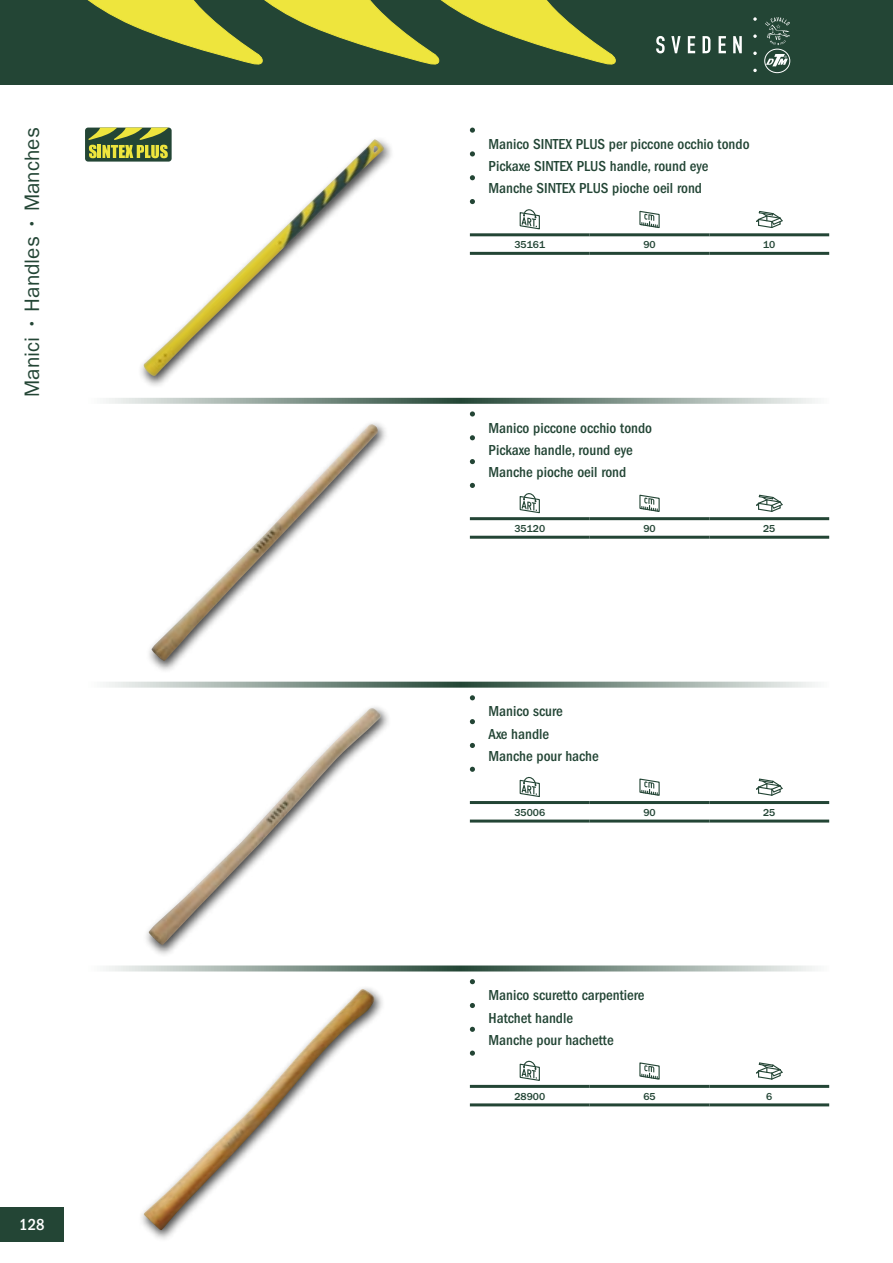
<style>
.page{position:relative;width:893px;height:1263px;background:#fff}
.page>*{position:absolute;margin:0;border:0;box-sizing:border-box;transform-origin:0 0}
.t1{font:21px "ITC Franklin Gothic Std";color:#234535}
.t2{font:500 condensed 16.5px "ITC Franklin Gothic Std";color:#fff}
.t3{font:500 condensed 15px/22.2px "ITC Franklin Gothic Std";color:#234535}
.t4{font:500 10.5px "ITC Franklin Gothic Std";color:#234535}
</style>
<div class="page">
<hr style="left:470px;top:517px;width:120px;height:3px;background:#234535">
<hr style="left:590px;top:517px;width:119px;height:3px;background:#234535">
<hr style="left:709px;top:517px;width:120px;height:3px;background:#234535">
<hr style="left:470px;top:536px;width:120px;height:3px;background:#234535">
<hr style="left:590px;top:536px;width:119px;height:3px;background:#234535">
<hr style="left:709px;top:536px;width:120px;height:3px;background:#234535">
<svg style="left:520px;top:493px;width:20px;height:20px"></svg>
<svg style="left:639px;top:494px;width:21px;height:18px"></svg>
<svg style="left:756px;top:495px;width:27px;height:17px"></svg>
<hr style="left:470px;top:233px;width:120px;height:3px;background:#234535">
<hr style="left:590px;top:233px;width:119px;height:3px;background:#234535">
<hr style="left:709px;top:233px;width:120px;height:3px;background:#234535">
<hr style="left:470px;top:252px;width:120px;height:3px;background:#234535">
<hr style="left:590px;top:252px;width:119px;height:3px;background:#234535">
<hr style="left:709px;top:252px;width:120px;height:3px;background:#234535">
<svg style="left:520px;top:209px;width:20px;height:20px"></svg>
<svg style="left:639px;top:210px;width:21px;height:18px"></svg>
<svg style="left:756px;top:211px;width:27px;height:17px"></svg>
<hr style="left:470px;top:801px;width:120px;height:3px;background:#234535">
<hr style="left:590px;top:801px;width:119px;height:3px;background:#234535">
<hr style="left:709px;top:801px;width:120px;height:3px;background:#234535">
<hr style="left:470px;top:819px;width:120px;height:3px;background:#234535">
<hr style="left:590px;top:819px;width:119px;height:3px;background:#234535">
<hr style="left:709px;top:819px;width:120px;height:3px;background:#234535">
<svg style="left:520px;top:777px;width:20px;height:20px"></svg>
<svg style="left:639px;top:778px;width:21px;height:18px"></svg>
<svg style="left:756px;top:779px;width:27px;height:17px"></svg>
<hr style="left:470px;top:1085px;width:120px;height:3px;background:#234535">
<hr style="left:590px;top:1085px;width:119px;height:3px;background:#234535">
<hr style="left:709px;top:1085px;width:120px;height:3px;background:#234535">
<hr style="left:470px;top:1103px;width:120px;height:3px;background:#234535">
<hr style="left:590px;top:1103px;width:119px;height:3px;background:#234535">
<hr style="left:709px;top:1103px;width:120px;height:3px;background:#234535">
<svg style="left:520px;top:1061px;width:20px;height:20px"></svg>
<svg style="left:639px;top:1062px;width:21px;height:18px"></svg>
<svg style="left:756px;top:1062px;width:27px;height:17px"></svg>
<img style="left:143px;top:139px;width:241px;height:238px">
<img style="left:152px;top:424px;width:227px;height:237px">
<img style="left:149px;top:708px;width:232px;height:237px">
<img style="left:143px;top:989px;width:232px;height:241px">
<div style="left:85px;top:128px;width:87px;height:34px;background:#234535;border-radius:3px"></div>
<svg style="left:88px;top:128px;width:80px;height:30px"></svg>
<svg style="left:106px;top:398px;width:709px;height:6px;background:#8fa098"></svg>
<svg style="left:106px;top:682px;width:709px;height:6px;background:#91a29a"></svg>
<svg style="left:106px;top:965px;width:709px;height:6px;background:#95a59d"></svg>
<svg style="left:470px;top:128px;width:5px;height:5px"></svg>
<svg style="left:470px;top:199px;width:5px;height:5px"></svg>
<svg style="left:470px;top:175px;width:5px;height:5px"></svg>
<svg style="left:470px;top:151px;width:5px;height:5px"></svg>
<svg style="left:470px;top:411px;width:5px;height:5px"></svg>
<svg style="left:470px;top:483px;width:5px;height:5px"></svg>
<svg style="left:470px;top:459px;width:5px;height:5px"></svg>
<svg style="left:470px;top:435px;width:5px;height:5px"></svg>
<svg style="left:470px;top:695px;width:5px;height:5px"></svg>
<svg style="left:470px;top:767px;width:5px;height:5px"></svg>
<svg style="left:470px;top:743px;width:5px;height:5px"></svg>
<svg style="left:470px;top:719px;width:5px;height:5px"></svg>
<svg style="left:470px;top:979px;width:5px;height:5px"></svg>
<svg style="left:470px;top:1050px;width:5px;height:6px"></svg>
<svg style="left:470px;top:1027px;width:5px;height:5px"></svg>
<svg style="left:470px;top:1003px;width:5px;height:5px"></svg>
<div style="left:0;top:0;width:893px;height:85px;background:#234535"></div>
<svg style="left:87px;top:0;width:529px;height:65px"></svg>
<svg style="left:656px;top:36px;width:9px;height:17px"></svg>
<svg style="left:671px;top:36px;width:10px;height:17px"></svg>
<svg style="left:688px;top:36px;width:7px;height:17px"></svg>
<svg style="left:702px;top:36px;width:8px;height:17px"></svg>
<svg style="left:719px;top:36px;width:7px;height:17px"></svg>
<svg style="left:733px;top:36px;width:9px;height:17px"></svg>
<svg style="left:753px;top:17px;width:4px;height:4px"></svg>
<svg style="left:753px;top:34px;width:4px;height:4px"></svg>
<svg style="left:753px;top:52px;width:4px;height:3px"></svg>
<svg style="left:753px;top:69px;width:4px;height:3px"></svg>
<svg style="left:765px;top:17px;width:25px;height:28px"></svg>
<div style="left:764px;top:49px;width:26px;height:24px;border:1px solid #fff;border-radius:50%"></div>
<svg style="left:766px;top:54px;width:22px;height:12px"></svg>
<div style="left:0;top:1208px;width:64px;height:34px;background:#234535"></div>
<h1 class="t1" style="left:20px;top:397px;width:271px;rotate:-90deg">Manici • Handles • Manches</h1>
<p class="t2" style="left:19px;top:1215px;width:27px">128</p>
<p class="t3" style="left:489px;top:133px;width:262px">Manico SINTEX PLUS per piccone occhio tondo<br>Pickaxe SINTEX PLUS handle, round eye<br>Manche SINTEX PLUS pioche oeil rond</p>
<p class="t4" style="left:514px;top:239px;width:32px">35161</p>
<p class="t4" style="left:643px;top:239px;width:14px">90</p>
<p class="t4" style="left:763px;top:239px;width:14px">10</p>
<p class="t3" style="left:489px;top:417px;width:165px">Manico piccone occhio tondo<br>Pickaxe handle, round eye<br>Manche pioche oeil rond</p>
<p class="t4" style="left:514px;top:523px;width:32px">35120</p>
<p class="t4" style="left:643px;top:523px;width:14px">90</p>
<p class="t4" style="left:763px;top:523px;width:14px">25</p>
<p class="t3" style="left:489px;top:700px;width:112px">Manico scure<br>Axe handle<br>Manche pour hache</p>
<p class="t4" style="left:514px;top:807px;width:32px">35006</p>
<p class="t4" style="left:643px;top:807px;width:14px">90</p>
<p class="t4" style="left:763px;top:807px;width:14px">25</p>
<p class="t3" style="left:489px;top:984px;width:157px">Manico scuretto carpentiere<br>Hatchet handle<br>Manche pour hachette</p>
<p class="t4" style="left:514px;top:1090px;width:32px">28900</p>
<p class="t4" style="left:643px;top:1090px;width:14px">65</p>
<p class="t4" style="left:766px;top:1090px;width:8px">6</p>
</div>
